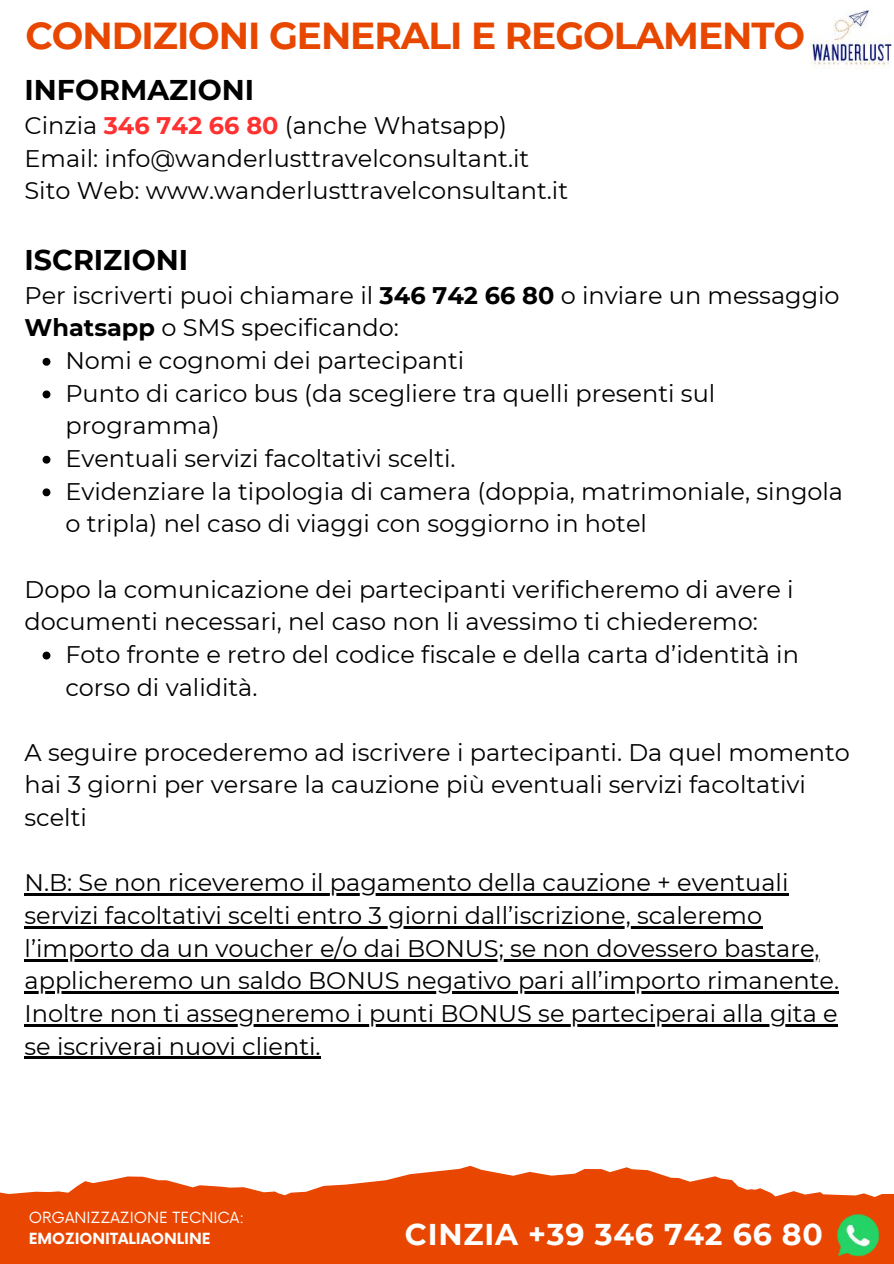
<style>
.page{position:relative;width:894px;height:1264px;background:#fff}
.page>*{position:absolute;margin:0;border:0;box-sizing:border-box;transform-origin:0 0}
.t1{font:700 37.5px "Montserrat";letter-spacing:-.03em;color:#e84700}
.t2{font:700 30px "Montserrat";letter-spacing:.025em;color:#fff}
.t3{font:700 28.5px "Montserrat";color:#000}
.t4{font:24px/32.7px "Montserrat";color:#000}
.t5{font:15px "Now";color:#fff}
.t6{font:700 15px "Now";color:#fff}
.s1{font-weight:700;color:#ff3131}
.s2{font-weight:700}
</style>
<div class="page">
<svg style="left:0;top:1165px;width:893px;height:98px;fill:#e84601"></svg>
<svg style="left:43px;top:358px;width:7px;height:8px"></svg>
<svg style="left:43px;top:390px;width:7px;height:8px"></svg>
<svg style="left:43px;top:456px;width:7px;height:7px"></svg>
<svg style="left:43px;top:488px;width:7px;height:8px"></svg>
<svg style="left:43px;top:651px;width:7px;height:8px"></svg>
<hr style="left:25px;top:893px;width:763px;height:2px;background:#000">
<hr style="left:25px;top:926px;width:612px;height:2px;background:#000">
<hr style="left:637px;top:926px;width:124px;height:2px;background:#000">
<hr style="left:25px;top:958px;width:794px;height:3px;background:#000">
<hr style="left:25px;top:991px;width:813px;height:2px;background:#000">
<hr style="left:25px;top:1024px;width:812px;height:2px;background:#000">
<hr style="left:25px;top:1056px;width:295px;height:3px;background:#000">
<img style="left:810px;top:10px;width:82px;height:59px">
<img style="left:837px;top:1213px;width:41px;height:42px">
<h1 class="t1" style="left:25px;top:12px;width:781px">CONDIZIONI GENERALI E REGOLAMENTO</h1>
<p class="t3" style="left:25px;top:72px;width:231px">INFORMAZIONI</p>
<p class="t4" style="left:25px;top:109px;width:545px">Cinzia <span class="s1">346 742 66 80</span> (anche Whatsapp)<br>Email: info@wanderlusttravelconsultant.it<br>Sito Web: www.wanderlusttravelconsultant.it</p>
<p class="t3" style="left:25px;top:242px;width:165px">ISCRIZIONI</p>
<p class="t4" style="left:25px;top:279px;width:816px">Per iscriverti puoi chiamare il <span class="s2">346 742 66 80</span> o inviare un messaggio</p>
<p class="t4" style="left:25px;top:311px;width:376px"><span class="s2">Whatsapp</span> o SMS specificando:</p>
<p class="t4" style="left:65px;top:344px;width:400px">Nomi e cognomi dei partecipanti</p>
<p class="t4" style="left:65px;top:377px;width:651px">Punto di carico bus (da scegliere tra quelli presenti sul</p>
<p class="t4" style="left:65px;top:409px;width:156px">programma)</p>
<p class="t4" style="left:65px;top:442px;width:391px">Eventuali servizi facoltativi scelti.</p>
<p class="t4" style="left:65px;top:474px;width:779px">Evidenziare la tipologia di camera (doppia, matrimoniale, singola</p>
<p class="t4" style="left:65px;top:507px;width:583px">o tripla) nel caso di viaggi con soggiorno in hotel</p>
<p class="t4" style="left:25px;top:572px;width:770px">Dopo la comunicazione dei partecipanti verificheremo di avere i documenti necessari, nel caso non li avessimo ti chiederemo:</p>
<p class="t4" style="left:65px;top:638px;width:735px">Foto fronte e retro del codice fiscale e della carta d’identità in corso di validità.</p>
<p class="t4" style="left:25px;top:735px;width:826px">A seguire procederemo ad iscrivere i partecipanti. Da quel momento hai 3 giorni per versare la cauzione più eventuali servizi facoltativi scelti</p>
<p class="t4" style="left:25px;top:866px;width:815px">N.B: Se non riceveremo il pagamento della cauzione + eventuali servizi facoltativi scelti entro 3 giorni dall’iscrizione, scaleremo l’importo da un voucher e/o dai BONUS; se non dovessero bastare, applicheremo un saldo BONUS negativo pari all’importo rimanente.<br>Inoltre non ti assegneremo i punti BONUS se parteciperai alla gita e se iscriverai nuovi clienti.</p>
<p class="t5" style="left:29px;top:1209px;width:217px">ORGANIZZAZIONE TECNICA:</p>
<p class="t6" style="left:29px;top:1229px;width:183px">EMOZIONITALIAONLINE</p>
<p class="t2" style="left:405px;top:1215px;width:419px">CINZIA +39 346 742 66 80</p>
</div>
